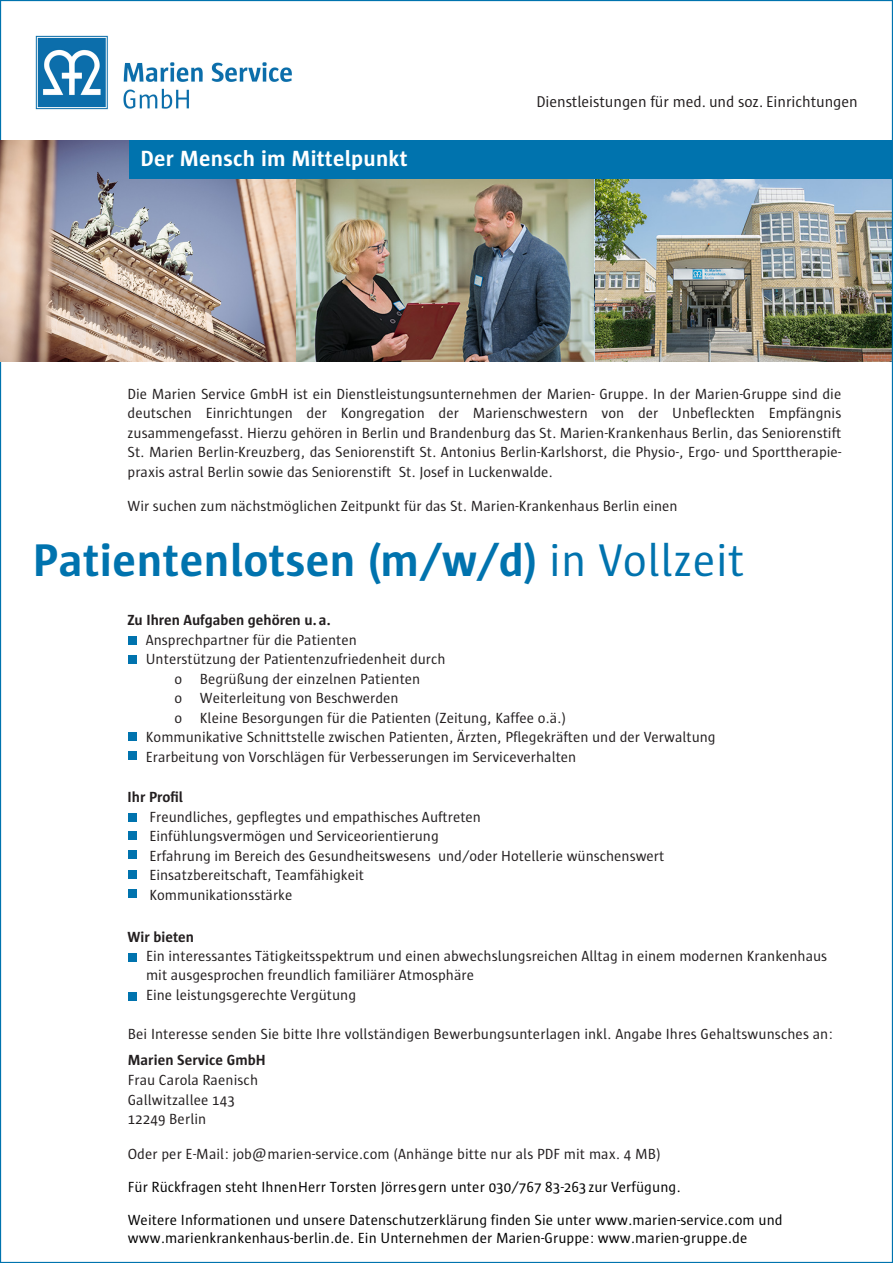
<style>
.page{position:relative;width:893px;height:1263px;background:#fff}
.page>*{position:absolute;margin:0;border:0;box-sizing:border-box;transform-origin:0 0}
.t1{font:700 46.8px "Sun";letter-spacing:.01em;color:#0073ae}
.t2{font:700 22.5px "Sun";letter-spacing:.01em;color:#fff}
.t3{font:15.9px "Sun";letter-spacing:-.005em;color:#231f20}
.t4{font:15px/19.5px "Sun";color:#231f20}
.t5{font:15px/18px "Sun";letter-spacing:.005em;color:#000}
.t6{font:700 15px "Sun";color:#231f20}
.s1{font-weight:400}
</style>
<div class="page">
<img style="left:595px;top:179px;width:296px;height:182px">
<div style="left:128px;top:636px;width:8px;height:8px;background:#0073ae"></div>
<div style="left:128px;top:656px;width:8px;height:8px;background:#0073ae"></div>
<div style="left:128px;top:732px;width:8px;height:8px;background:#0073ae"></div>
<div style="left:128px;top:752px;width:8px;height:8px;background:#0073ae"></div>
<div style="left:128px;top:813px;width:8px;height:8px;background:#0073ae"></div>
<div style="left:128px;top:851px;width:8px;height:8px;background:#0073ae"></div>
<div style="left:128px;top:870px;width:8px;height:8px;background:#0073ae"></div>
<div style="left:128px;top:890px;width:8px;height:8px;background:#0073ae"></div>
<div style="left:128px;top:953px;width:8px;height:8px;background:#0073ae"></div>
<div style="left:128px;top:992px;width:8px;height:8px;background:#0073ae"></div>
<img style="left:35px;top:35px;width:257px;height:75px">
<div style="left:128px;top:831px;width:8px;height:8px;background:#0073ae"></div>
<img style="left:0;top:140px;width:296px;height:221px">
<img style="left:296px;top:179px;width:298px;height:182px">
<div style="left:129px;top:140px;width:764px;height:39px;background:#0073ae"></div>
<h2 class="t2" style="left:141px;top:146px;width:269px">Der Mensch im Mittelpunkt</h2>
<p class="t3" style="left:536px;top:94px;width:323px">Dienstleistungen für med. und soz. Einrichtungen</p>
<p class="t4" style="left:128px;top:384px;width:715px;text-align:justify">Die Marien Service GmbH ist ein Dienstleistungsunternehmen der Marien- Gruppe. In der Marien-Gruppe sind die deutschen Einrichtungen der Kongregation der Marienschwestern von der Unbefleckten Empfängnis zusammengefasst. Hierzu gehören in Berlin und Brandenburg das St. Marien-Krankenhaus Berlin, das Seniorenstift St. Marien Berlin-Kreuzberg, das Seniorenstift St. Antonius Berlin-Karlshorst, die Physio-, Ergo- und Sporttherapie&shy;praxis astral Berlin sowie das Seniorenstift St. Josef in Luckenwalde.</p>
<p class="t4" style="left:128px;top:497px;width:552px">Wir suchen zum nächstmöglichen Zeitpunkt für das St. Marien-Krankenhaus Berlin einen</p>
<h1 class="t1" style="left:33px;top:535px;width:713px">Patientenlotsen (m/w/d) <span class="s1">in Vollzeit</span></h1>
<p class="t6" style="left:128px;top:612px;width:205px">Zu Ihren Aufgaben gehören u.a.</p>
<p class="t4" style="left:146px;top:630px;width:212px">Ansprechpartner für die Patienten</p>
<p class="t4" style="left:146px;top:649px;width:301px">Unterstützung der Patientenzufriedenheit durch</p>
<p class="t4" style="left:175px;top:669px;width:247px">o Begrüßung der einzelnen Patienten</p>
<p class="t4" style="left:175px;top:688px;width:226px">o Weiterleitung von Beschwerden</p>
<p class="t4" style="left:175px;top:708px;width:393px">o Kleine Besorgungen für die Patienten (Zeitung, Kaffee o.ä.)</p>
<p class="t4" style="left:146px;top:727px;width:571px">Kommunikative Schnittstelle zwischen Patienten, Ärzten, Pflegekräften und der Verwaltung</p>
<p class="t4" style="left:146px;top:747px;width:432px">Erarbeitung von Vorschlägen für Verbesserungen im Serviceverhalten</p>
<p class="t6" style="left:128px;top:789px;width:57px">Ihr Profil</p>
<p class="t4" style="left:149px;top:807px;width:516px">Freundliches, gepflegtes und empathisches Auftreten<br>Einfühlungsvermögen und Serviceorientierung<br>Erfahrung im Bereich des Gesundheitswesens und/oder Hotellerie wünschenswert Einsatzbereitschaft, Teamfähigkeit<br>Kommunikationsstärke</p>
<p class="t6" style="left:128px;top:928px;width:68px">Wir bieten</p>
<p class="t4" style="left:146px;top:946px;width:683px">Ein interessantes Tätigkeitsspektrum und einen abwechslungsreichen Alltag in einem modernen Krankenhaus mit ausgesprochen freundlich familiärer Atmosphäre<br>Eine leistungsgerechte Vergütung</p>
<p class="t4" style="left:128px;top:1024px;width:707px">Bei Interesse senden Sie bitte Ihre vollständigen Bewerbungsunterlagen inkl. Angabe Ihres Gehaltswunsches an:</p>
<p class="t6" style="left:128px;top:1052px;width:140px">Marien Service GmbH</p>
<p class="t4" style="left:128px;top:1070px;width:132px">Frau Carola Raenisch<br>Gallwitzallee 143<br>12249 Berlin</p>
<p class="t4" style="left:128px;top:1144px;width:535px">Oder per E-Mail: job@marien-service.com (Anhänge bitte nur als PDF mit max. 4 MB)</p>
<p class="t5" style="left:128px;top:1178px;width:554px">Für Rückfragen steht Ihnen Herr Torsten Jörresgern unter 030/767 83-263 zur Verfügung.</p>
<p class="t5" style="left:128px;top:1211px;width:656px">Weitere Informationen und unsere Datenschutzerklärung finden Sie unter www.marien-service.com und www.marienkrankenhaus-berlin.de. Ein Unternehmen der Marien-Gruppe: www.marien-gruppe.de</p>
</div>
